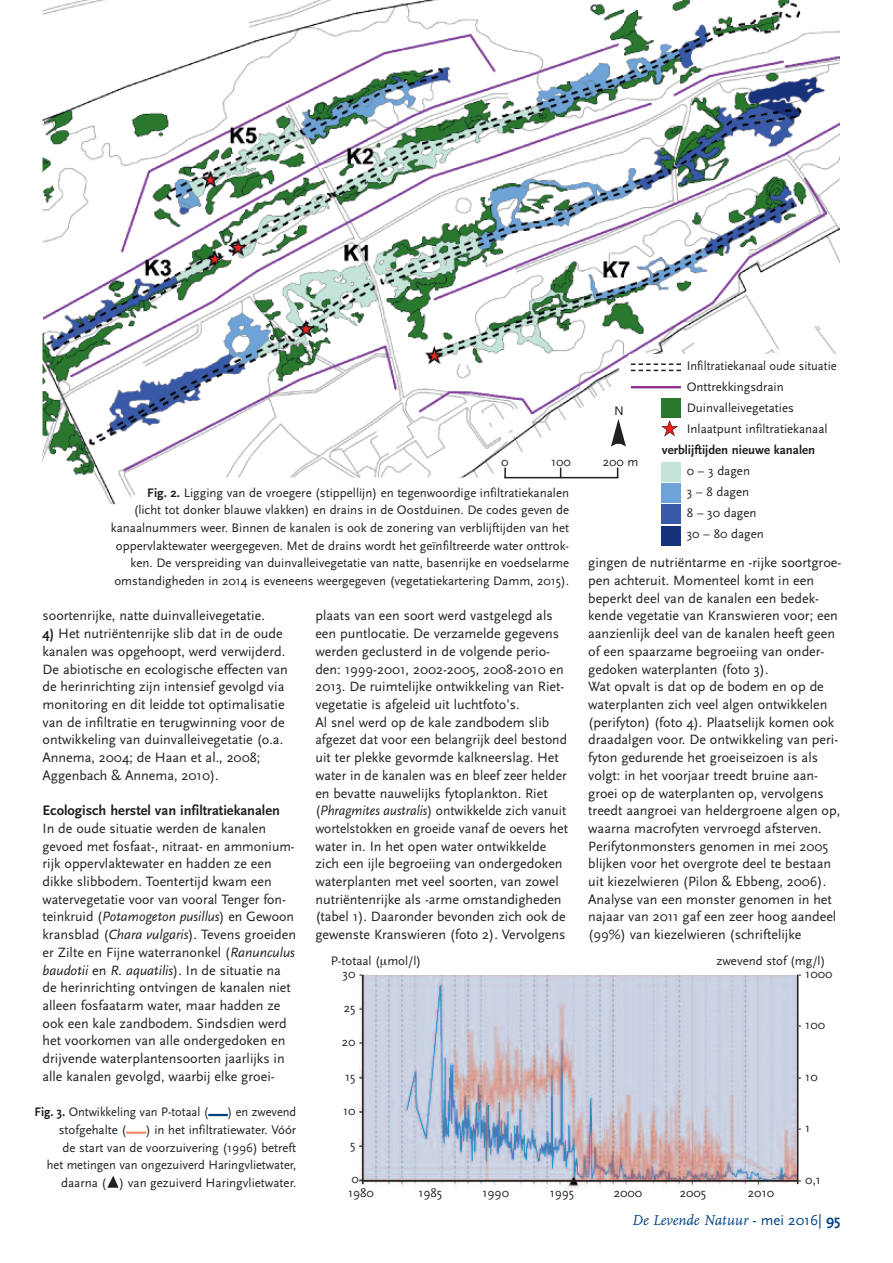
<style>
.page{position:relative;width:893px;height:1263px;background:#fff}
.page>*{position:absolute;margin:0;border:0;box-sizing:border-box;transform-origin:0 0}
.t1{font:italic 15px "FF Scala";color:#014181}
.t2{font:700 14.4px "Scala Sans";color:#231f20}
.t3{font:14.1px/17.7px "Scala Sans";color:#231f20}
.t4{font:12.9px/17.7px "Scala Sans";color:#231f20;text-align:right}
.t5{font:12.9px/21px "Scala Sans";color:#231f20;scale:.96 1}
.t6{font:700 12.9px "Scala Sans";color:#231f20}
.s1{font-weight:700}
.s2{font-style:italic}
.s3{font-family:"Scala Sans";font-style:normal}
.s4{font-family:"Scala Sans";font-weight:700;font-style:normal}
</style>
<div class="page">
<img style="left:43px;top:0;width:797px;height:504px">
<img style="left:359px;top:975px;width:439px;height:213px">
<hr style="left:126px;top:1131px;width:20px;height:3px;background:#f68b6c">
<hr style="left:208px;top:1114px;width:20px;height:2px;background:#014181">
<div style="left:629px;top:354px;width:213px;height:184px;background:#fff"></div>
<img style="left:662px;top:505px;width:19px;height:19px">
<img style="left:662px;top:527px;width:19px;height:19px">
<svg style="left:487px;top:363px;width:194px;height:121px"></svg>
<svg style="left:107px;top:1175px;width:12px;height:13px"></svg>
<hr style="left:362px;top:975px;width:2px;height:209px;background:#231f20">
<hr style="left:797px;top:975px;width:1px;height:209px;background:#231f20">
<hr style="left:362px;top:1180px;width:436px;height:1px;background:#231f20">
<p class="t5" style="left:687px;top:355px;width:158px">Infiltratiekanaal oude situatie<br>Onttrekkingsdrain<br>Duinvalleivegetaties<br>Inlaatpunt infiltratiekanaal</p>
<p class="t6" style="left:662px;top:442px;width:155px">verblijftijden nieuwe kanalen</p>
<p class="t4" style="left:687px;top:460px;width:79px;line-height:21px;text-align:left">0 – 3 dagen<br>3 – 8 dagen<br>8 – 30 dagen<br>30 – 80 dagen</p>
<p class="t4" style="left:614px;top:401px;width:11px">N</p>
<p class="t4" style="left:501px;top:452px;width:9px">0</p>
<p class="t4" style="left:551px;top:452px;width:21px">100</p>
<p class="t4" style="left:603px;top:452px;width:37px">200 m</p>
<p class="t4" style="left:111px;top:483px;width:460px"><span class="s1">Fig. 2.</span> Ligging van de vroegere (stippellijn) en tegenwoordige infiltratiekanalen<br>(licht tot donker blauwe vlakken) en drains in de Oostduinen. De codes geven de kanaalnummers weer. Binnen de kanalen is ook de zonering van verblijftijden van het oppervlaktewater weergegeven. Met de drains wordt het geïnfiltreerde water onttrok&shy;ken. De verspreiding van duinvalleivegetatie van natte, basenrijke en voedselarme omstandigheden in 2014 is eveneens weergegeven (vegetatiekartering Damm, 2015).</p>
<p class="t3" style="left:588px;top:554px;width:255px">gingen de nutriëntarme en -rijke soortgroe&shy;pen achteruit. Momenteel komt in een beperkt deel van de kanalen een bedek&shy;kende vegetatie van Kranswieren voor; een aanzienlijk deel van de kanalen heeft geen of een spaarzame begroeiing van onder&shy;gedoken waterplanten (foto 3).<br>Wat opvalt is dat op de bodem en op de waterplanten zich veel algen ontwikkelen (perifyton) (foto 4). Plaatselijk komen ook draadalgen voor. De ontwikkeling van peri&shy;fyton gedurende het groeiseizoen is als volgt: in het voorjaar treedt bruine aan&shy;groei op de waterplanten op, vervolgens treedt aangroei van heldergroene algen op, waarna macrofyten vervroegd afsterven.<br>Perifytonmonsters genomen in mei 2005 blijken voor het overgrote deel te bestaan uit kiezelwieren (Pilon &amp; Ebbeng, 2006).<br>Analyse van een monster genomen in het najaar van 2011 gaf een zeer hoog aandeel (99%) van kiezelwieren (schriftelijke</p>
<p class="t3" style="left:315px;top:607px;width:254px">plaats van een soort werd vastgelegd als een puntlocatie. De verzamelde gegevens werden geclusterd in de volgende perio&shy;den: 1999-2001, 2002-2005, 2008-2010 en 2013. De ruimtelijke ontwikkeling van Riet&shy;vegetatie is afgeleid uit luchtfoto’s.<br>Al snel werd op de kale zandbodem slib afgezet dat voor een belangrijk deel bestond uit ter plekke gevormde kalkneerslag. Het water in de kanalen was en bleef zeer helder en bevatte nauwelijks fytoplankton. Riet (<span class="s2">Phragmites australis</span>) ontwikkelde zich vanuit wortelstokken en groeide vanaf de oevers het water in. In het open water ontwikkelde zich een ijle begroeiing van ondergedoken waterplanten met veel soorten, van zowel nutriëntenrijke als -arme omstandigheden (tabel 1). Daaronder bevonden zich ook de gewenste Kranswieren (foto 2). Vervolgens</p>
<p class="t3" style="left:43px;top:607px;width:224px">soortenrijke, natte duinvalleivegetatie.</p>
<p class="t3" style="left:43px;top:624px;width:247px"><span class="s1">4)</span> Het nutriëntenrijke slib dat in de oude kanalen was opgehoopt, werd verwijderd.<br>De abiotische en ecologische effecten van de herinrichting zijn intensief gevolgd via monitoring en dit leidde tot optimalisatie van de infiltratie en terugwinning voor de ontwikkeling van duinvalleivegetatie (o.a.<br>Annema, 2004; de Haan et al., 2008; Aggenbach &amp; Annema, 2010).</p>
<p class="t2" style="left:43px;top:802px;width:239px">Ecologisch herstel van infiltratiekanalen</p>
<p class="t3" style="left:43px;top:819px;width:255px">In de oude situatie werden de kanalen gevoed met fosfaat-, nitraat- en ammonium&shy;rijk oppervlaktewater en hadden ze een dikke slibbodem. Toentertijd kwam een watervegetatie voor van vooral Tenger fon&shy;teinkruid (<span class="s2">Potamogeton pusillus</span>) en Gewoon kransblad (<span class="s2">Chara vulgaris</span>). Tevens groeiden er Zilte en Fijne waterranonkel (<span class="s2">Ranunculus baudotii</span> en <span class="s2">R. aquatilis</span>). In de situatie na de herinrichting ontvingen de kanalen niet alleen fosfaatarm water, maar hadden ze ook een kale zandbodem. Sindsdien werd het voorkomen van alle ondergedoken en drijvende waterplantensoorten jaarlijks in alle kanalen gevolgd, waarbij elke groei-</p>
<p class="t4" style="left:331px;top:951px;width:92px">P-totaal ( mol/l)</p>
<p class="t4" style="left:716px;top:951px;width:110px">zwevend stof (mg/l)</p>
<p class="t4" style="left:343px;top:964px;width:22px">30 -</p>
<p class="t4" style="left:344px;top:999px;width:20px">25 -</p>
<p class="t4" style="left:342px;top:1033px;width:22px">20 -</p>
<p class="t4" style="left:345px;top:1067px;width:19px">15 -</p>
<p class="t4" style="left:343px;top:1101px;width:21px">10 -</p>
<p class="t4" style="left:350px;top:1135px;width:14px">5 -</p>
<p class="t4" style="left:348px;top:1172px;width:27px;line-height:13.6px;text-align:left">0-<br>1980</p>
<p class="t4" style="left:418px;top:1183px;width:25px">1985</p>
<p class="t4" style="left:483px;top:1183px;width:28px">1990</p>
<p class="t4" style="left:550px;top:1183px;width:26px">1995</p>
<p class="t4" style="left:614px;top:1183px;width:30px">2000</p>
<p class="t4" style="left:680px;top:1183px;width:28px">2005</p>
<p class="t4" style="left:748px;top:1183px;width:28px">2010</p>
<p class="t4" style="left:798px;top:964px;width:36px">- 1000</p>
<p class="t4" style="left:798px;top:1016px;width:28px">- 100</p>
<p class="t4" style="left:798px;top:1067px;width:21px">- 10</p>
<p class="t5" style="left:35px;top:1101px;width:183px"><span class="s1">Fig. 3.</span> Ontwikkeling van P-totaal (</p>
<p class="t5" style="left:228px;top:1101px;width:73px">) en zwevend</p>
<p class="t4" style="left:59px;top:1120px;width:69px">stofgehalte (</p>
<p class="t4" style="left:47px;top:1120px;width:251px">) in het infiltratiewater. Vóór<br>de start van de voorzuivering (1996) betreft het metingen van ongezuiverd Haringvlietwater, daarna ( ) van gezuiverd Haringvlietwater.</p>
<p class="t4" style="left:798px;top:1119px;width:14px">- 1</p>
<p class="t4" style="left:798px;top:1170px;width:24px">- 0,1</p>
<p class="t1" style="left:632px;top:1211px;width:210px">De Levende Natuur <span class="s3">- mei 2016|</span> <span class="s4">95</span></p>
</div>
